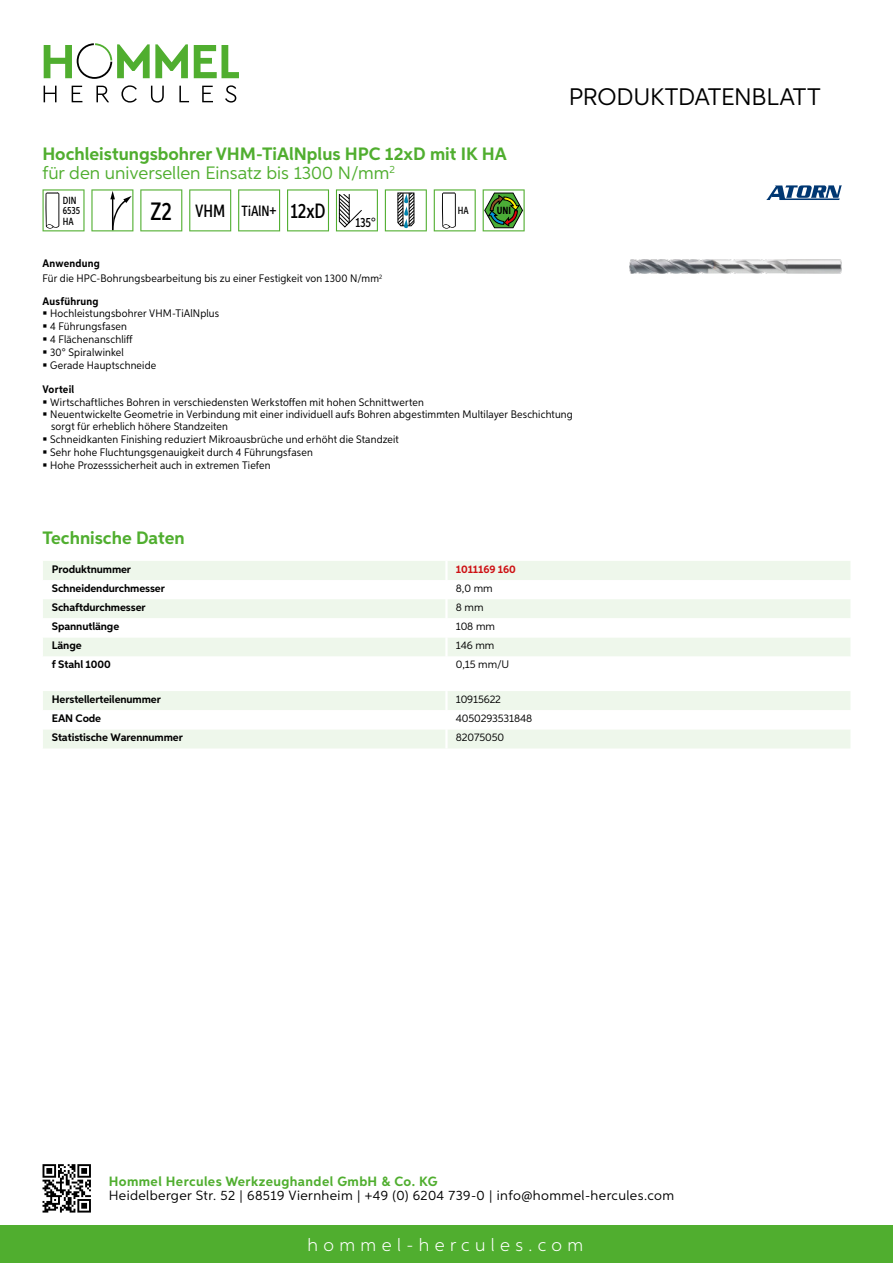
<style>
.page{position:relative;width:893px;height:1263px;background:#fff}
.page>*{position:absolute;margin:0;border:0;box-sizing:border-box;transform-origin:0 0}
.t1{font:24px "Aspira";letter-spacing:-.01em;color:#000}
.t2{font:700 18px/19.8px "Aspira";color:#50ae2f}
.t3{font:300 18px "Aspira";letter-spacing:.3em;color:#fff}
.t4{font:500 14.85px "Aspira XX Nar";color:#000}
.t5{font:13.5px "Aspira";letter-spacing:.03em;color:#000}
.t6{font:700 13.5px "Aspira";letter-spacing:.03em;color:#50ae2f}
.t7{font:500 13.35px "Aspira XX Nar";color:#000}
.t8{font:10.95px/12.6px "Aspira Nar";letter-spacing:.015em;color:#000}
.t9{font:700 10.95px "Aspira";letter-spacing:-.01em;color:#000}
.t10{font:10.95px "Aspira";letter-spacing:-.01em;color:#000}
.t11{font:700 10.95px "Aspira Nar";letter-spacing:.02em;color:#000}
.t12{font:700 10.95px "Aspira";letter-spacing:-.01em;color:#cd1013}
.t13{font:500 10.35px/10.4px "Aspira XX Nar";color:#000}
.t14{font:700 10.35px "Aspira XX Nar";color:#000}
.s1{font-weight:400}
.s2{font-size:25.2px}
.s3{font-size:17.85px}
.s4{font-size:20.7px}
.s5{font-weight:700}
</style>
<div class="page">
<div style="left:0;top:1226px;width:893px;height:37px;background:#50ae2f"></div>
<svg style="left:43px;top:1164px;width:48px;height:48px"></svg>
<svg style="left:194px;top:45px;width:45px;height:33px"></svg>
<svg style="left:44px;top:43px;width:144px;height:36px"></svg>
<svg style="left:44px;top:86px;width:13px;height:16px"></svg>
<svg style="left:72px;top:86px;width:10px;height:16px"></svg>
<svg style="left:96px;top:86px;width:13px;height:16px"></svg>
<svg style="left:121px;top:85px;width:16px;height:18px"></svg>
<svg style="left:151px;top:86px;width:13px;height:17px"></svg>
<svg style="left:179px;top:86px;width:10px;height:16px"></svg>
<svg style="left:202px;top:86px;width:11px;height:16px"></svg>
<svg style="left:225px;top:85px;width:11px;height:18px"></svg>
<div style="left:43px;top:561px;width:807px;height:19px;background:#eef7eb"></div>
<svg style="left:43px;top:599px;width:807px;height:57px;fill:#eef7eb"></svg>
<hr style="left:445px;top:561px;width:3px;height:19px;background:#fff">
<hr style="left:445px;top:599px;width:3px;height:19px;background:#fff">
<hr style="left:445px;top:618px;width:3px;height:19px;background:#fff">
<hr style="left:445px;top:637px;width:3px;height:19px;background:#fff">
<svg style="left:43px;top:691px;width:807px;height:57px"></svg>
<hr style="left:445px;top:729px;width:3px;height:19px;background:#fff">
<svg style="left:43px;top:189px;width:42px;height:42px"></svg>
<svg style="left:91px;top:189px;width:42px;height:42px"></svg>
<svg style="left:140px;top:189px;width:42px;height:42px"></svg>
<svg style="left:189px;top:189px;width:42px;height:42px"></svg>
<svg style="left:238px;top:189px;width:42px;height:42px"></svg>
<svg style="left:287px;top:189px;width:42px;height:42px"></svg>
<svg style="left:336px;top:189px;width:42px;height:42px"></svg>
<svg style="left:385px;top:189px;width:42px;height:42px"></svg>
<svg style="left:434px;top:189px;width:42px;height:42px"></svg>
<svg style="left:483px;top:189px;width:42px;height:42px"></svg>
<img style="left:629px;top:259px;width:213px;height:14px">
<svg style="left:766px;top:185px;width:76px;height:15px"></svg>
<h2 class="t2" style="left:43px;top:144px;width:466px">Hochleistungsbohrer VHM-TiAlNplus HPC 12xD mit IK HA <span class="s1">für den universellen Einsatz bis 1300 N/mm</span><sup>2</sup></h2>
<p class="t13" style="left:63px;top:195px;width:19px">DIN<br>6535<br>HA</p>
<h3 class="t4" style="left:151px;top:202px;width:177px"><span class="s2">Z2</span> <span class="s3">VHM</span> TiAlN+ <span class="s4">12xD</span></h3>
<p class="t7" style="left:356px;top:215px;width:21px">135°</p>
<p class="t13" style="left:458px;top:205px;width:12px">HA</p>
<p class="t14" style="left:497px;top:205px;width:16px">UNI</p>
<h1 class="t1" style="left:569px;top:82px;width:253px">Produktdatenblatt</h1>
<p class="t8" style="left:43px;top:256px;width:341px;line-height:15.1px"><span class="s5">Anwendung<br></span>Für die HPC-Bohrungsbearbeitung bis zu einer Festigkeit von 1300 N/mm<sup>2</sup></p>
<p class="t11" style="left:43px;top:294px;width:58px">Ausführung</p>
<p class="t8" style="left:50px;top:307px;width:171px">Hochleistungsbohrer VHM-TiAlNplus<br>4 Führungsfasen<br>4 Flächenanschliff<br>30° Spiralwinkel<br>Gerade Hauptschneide</p>
<p class="t11" style="left:43px;top:382px;width:33px">Vorteil</p>
<p class="t8" style="left:50px;top:395px;width:524px">Wirtschaftliches Bohren in verschiedensten Werkstoffen mit hohen Schnittwerten<br>Neuentwickelte Geometrie in Verbindung mit einer individuell aufs Bohren abgestimmten Multilayer Beschichtung sorgt für erheblich höhere Standzeiten<br>Schneidkanten Finishing reduziert Mikroausbrüche und erhöht die Standzeit<br>Sehr hohe Fluchtungsgenauigkeit durch 4 Führungsfasen<br>Hohe Prozesssicherheit auch in extremen Tiefen</p>
<h2 class="t2" style="left:43px;top:528px;width:144px">Technische Daten</h2>
<p class="t9" style="left:52px;top:562px;width:81px">Produktnummer</p>
<p class="t12" style="left:456px;top:562px;width:62px">1011169 160</p>
<p class="t9" style="left:52px;top:581px;width:115px">Schneidendurchmesser</p>
<p class="t10" style="left:456px;top:581px;width:38px">8,0 mm</p>
<p class="t9" style="left:52px;top:601px;width:95px">Schaftdurchmesser</p>
<p class="t10" style="left:456px;top:601px;width:29px">8 mm</p>
<p class="t9" style="left:52px;top:620px;width:69px">Spannutlänge</p>
<p class="t10" style="left:456px;top:620px;width:41px">108 mm</p>
<p class="t9" style="left:52px;top:639px;width:31px">Länge</p>
<p class="t10" style="left:456px;top:639px;width:40px">146 mm</p>
<p class="t9" style="left:52px;top:658px;width:60px">f Stahl 1000</p>
<p class="t10" style="left:456px;top:658px;width:53px">0,15 mm/U</p>
<p class="t9" style="left:52px;top:692px;width:111px">Herstellerteilenummer</p>
<p class="t10" style="left:456px;top:693px;width:47px">10915622</p>
<p class="t9" style="left:52px;top:712px;width:51px">EAN Code</p>
<p class="t10" style="left:456px;top:712px;width:78px">4050293531848</p>
<p class="t9" style="left:52px;top:731px;width:132px">Statistische Warennummer</p>
<p class="t10" style="left:456px;top:731px;width:50px">82075050</p>
<p class="t6" style="left:109px;top:1172px;width:330px">Hommel Hercules Werkzeughandel GmbH &amp; Co. KG</p>
<p class="t5" style="left:109px;top:1187px;width:567px">Heidelberger Str. 52 | 68519 Viernheim | +49 (0) 6204 739-0 | info@hommel-hercules.com</p>
<h2 class="t3" style="left:307px;top:1234px;width:277px">hommel-hercules.com</h2>
</div>
